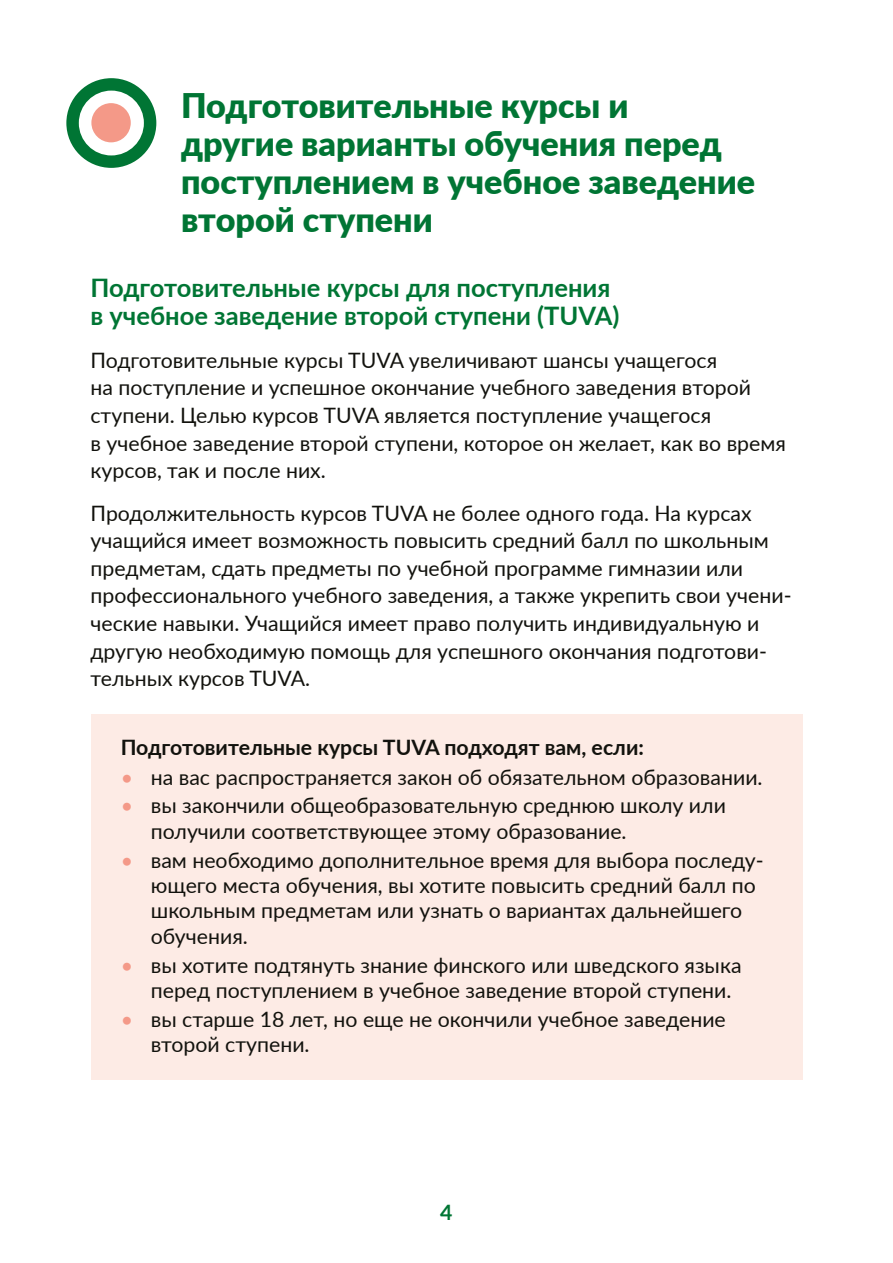
<style>
.page{position:relative;width:893px;height:1263px;background:#fff}
.page>*{position:absolute;margin:0;border:0;box-sizing:border-box;transform-origin:0 0}
.otsikko_H2{font:900 33.9px/38.2px "Lato";color:#007534}
.valiotsikko_H3{font:700 25.5px/28.7px "Lato";color:#007534}
.Leipis{font:21.15px/27.6px "Lato";color:#12120d}
.Leipis_roosalle_pohj{font:700 21.15px "Lato";color:#12120d}
.t1{font:700 21.15px "Lato";color:#007534}
.s1{color:#f49988}
</style>
<div class="page">
<div style="left:90px;top:714px;width:712px;height:69px;background:#fdebe5"></div>
<div style="left:90px;top:772px;width:712px;height:95px;background:#fdebe5"></div>
<div style="left:90px;top:826px;width:712px;height:146px;background:#fdebe5"></div>
<div style="left:90px;top:931px;width:712px;height:95px;background:#fdebe5"></div>
<div style="left:90px;top:985px;width:712px;height:95px;background:#fdebe5"></div>
<div style="left:66px;top:78px;width:90px;height:90px;background:#007534;border-radius:50%"></div>
<div style="left:79px;top:91px;width:65px;height:64px;background:#fff;border-radius:50%"></div>
<div style="left:91px;top:103px;width:40px;height:39px;background:#f49988;border-radius:50%"></div>
<h2 class="otsikko_H2" style="left:181px;top:85px;width:576px">Подготовительные курсы и<br>другие варианты обучения перед поступлением в учебное заведение второй ступени</h2>
<h3 class="valiotsikko_H3" style="left:90px;top:272px;width:530px">Подготовительные курсы для поступления в учебное заведение второй ступени (TUVA)</h3>
<p class="Leipis" style="left:90px;top:345px;width:697px">Подготовительные курсы TUVA увеличивают шансы учащегося<br>на поступление и успешное окончание учебного заведения второй ступени. Целью курсов TUVA является поступление учащегося<br>в учебное заведение второй ступени, которое он желает, как во время курсов, так и после них.</p>
<p class="Leipis" style="left:90px;top:498px;width:703px">Продолжительность курсов TUVA не более одного года. На курсах учащийся имеет возможность повысить средний балл по школьным предметам, сдать предметы по учебной программе гимназии или профессионального учебного заведения, а также укрепить свои учени&shy;ческие навыки. Учащийся имеет право получить индивидуальную и другую необходимую помощь для успешного окончания подготови&shy;тельных курсов TUVA.</p>
<p class="Leipis_roosalle_pohj" style="left:121px;top:732px;width:525px">Подготовительные курсы TUVA подходят вам, если:</p>
<p class="Leipis" style="left:121px;top:762px;width:643px"><span class="s1">•</span> на вас распространяется закон об обязательном образовании.</p>
<p class="Leipis" style="left:151px;top:792px;width:577px;line-height:25.5px;text-indent:-30px"><span class="s1">•</span> вы закончили общеобразовательную среднюю школу или получили соответствующее этому образование.</p>
<p class="Leipis" style="left:151px;top:846px;width:614px;line-height:25.5px;text-indent:-30px"><span class="s1">•</span> вам необходимо дополнительное время для выбора последу&shy;ющего места обучения, вы хотите повысить средний балл по школьным предметам или узнать о вариантах дальнейшего обучения.</p>
<p class="Leipis" style="left:151px;top:951px;width:592px;line-height:25.5px;text-indent:-30px"><span class="s1">•</span> вы хотите подтянуть знание финского или шведского языка перед поступлением в учебное заведение второй ступени.</p>
<p class="Leipis" style="left:151px;top:1005px;width:576px;line-height:25.5px;text-indent:-30px"><span class="s1">•</span> вы старше 18 лет, но еще не окончили учебное заведение второй ступени.</p>
<p class="t1" style="left:440px;top:1197px;width:14px">4</p>
</div>
